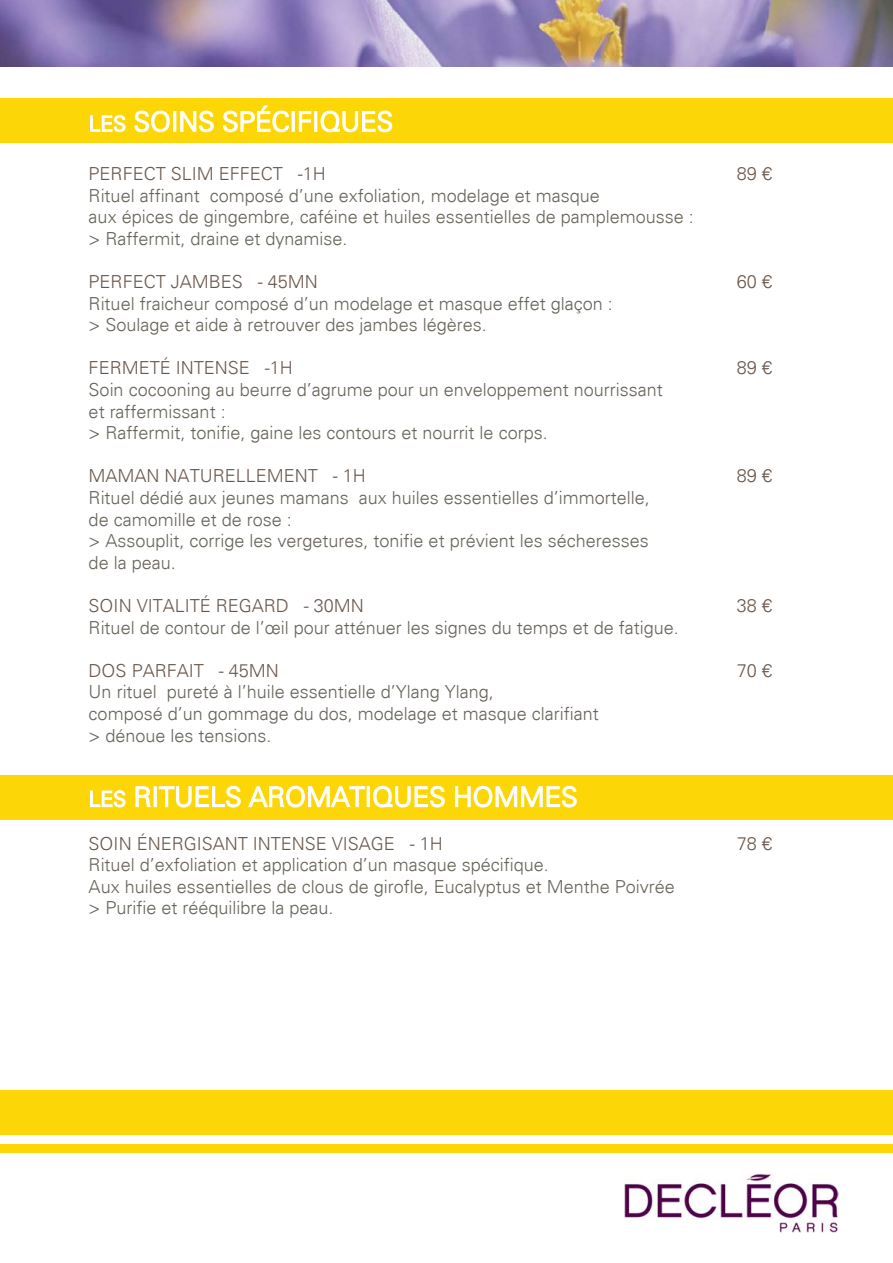
<style>
.page{position:relative;width:893px;height:1263px;background:#fff}
.page>*{position:absolute;margin:0;border:0;box-sizing:border-box;transform-origin:0 0}
.t1{font:300 27px "Univers";color:#fff}
.t2{font:300 18px "Univers";color:#676359}
.t3{font:300 18px "Univers";color:#69574b}
.s1{font-size:21px}
</style>
<div class="page">
<div style="left:0;top:98px;width:893px;height:45px;background:#fcd607"></div>
<div style="left:0;top:775px;width:893px;height:45px;background:#fcd607"></div>
<svg style="left:0;top:1134px;width:893px;height:99px"></svg>
<svg style="left:90px;top:790px;width:36px;height:18px"></svg>
<svg style="left:135px;top:785px;width:106px;height:23px"></svg>
<svg style="left:248px;top:785px;width:118px;height:23px"></svg>
<div style="left:367px;top:786px;width:3px;height:21px;border:2px solid #fff"></div>
<svg style="left:373px;top:785px;width:72px;height:23px"></svg>
<svg style="left:455px;top:785px;width:122px;height:23px"></svg>
<svg style="left:90px;top:115px;width:36px;height:18px"></svg>
<svg style="left:134px;top:110px;width:36px;height:23px"></svg>
<div style="left:173px;top:111px;width:3px;height:21px;border:2px solid #fff"></div>
<svg style="left:180px;top:110px;width:34px;height:23px"></svg>
<svg style="left:222px;top:105px;width:68px;height:28px"></svg>
<div style="left:292px;top:111px;width:3px;height:21px;border:2px solid #fff"></div>
<svg style="left:298px;top:111px;width:14px;height:21px"></svg>
<div style="left:314px;top:111px;width:3px;height:21px;border:2px solid #fff"></div>
<svg style="left:320px;top:110px;width:73px;height:23px"></svg>
<div style="left:0;top:1090px;width:893px;height:44px;background:#fcd607"></div>
<div style="left:0;top:1144px;width:893px;height:8px;background:#fcd607"></div>
<img style="left:0;top:0;width:893px;height:67px">
<p class="t1" style="left:89px;top:105px;width:306px"><span class="s1">LES</span> SOINS SPÉCIFIQUES</p>
<p class="t3" style="left:89px;top:163px;width:239px">PERFECT SLIM EFFECT -1H</p>
<p class="t3" style="left:737px;top:163px;width:37px">89 €</p>
<p class="t2" style="left:89px;top:184px;width:513px">Rituel affinant composé d’une exfoliation, modelage et masque</p>
<p class="t2" style="left:89px;top:206px;width:607px">aux épices de gingembre, caféine et huiles essentielles de pamplemousse :</p>
<p class="t2" style="left:89px;top:227px;width:260px">&gt; Raffermit, draine et dynamise.</p>
<p class="t3" style="left:89px;top:271px;width:231px">PERFECT JAMBES - 45MN</p>
<p class="t3" style="left:737px;top:271px;width:37px">60 €</p>
<p class="t2" style="left:89px;top:292px;width:526px">Rituel fraicheur composé d’un modelage et masque effet glaçon :</p>
<p class="t2" style="left:89px;top:314px;width:400px">&gt; Soulage et aide à retrouver des jambes légères.</p>
<p class="t3" style="left:89px;top:357px;width:206px">FERMETÉ INTENSE -1H</p>
<p class="t3" style="left:737px;top:357px;width:37px">89 €</p>
<p class="t2" style="left:89px;top:379px;width:576px">Soin cocooning au beurre d’agrume pour un enveloppement nourrissant</p>
<p class="t2" style="left:89px;top:400px;width:138px">et raffermissant :</p>
<p class="t2" style="left:89px;top:422px;width:460px">&gt; Raffermit, tonifie, gaine les contours et nourrit le corps.</p>
<p class="t3" style="left:89px;top:465px;width:279px">MAMAN NATURELLEMENT - 1H</p>
<p class="t3" style="left:737px;top:465px;width:37px">89 €</p>
<p class="t2" style="left:89px;top:487px;width:563px">Rituel dédié aux jeunes mamans aux huiles essentielles d’immortelle,</p>
<p class="t2" style="left:89px;top:508px;width:205px">de camomille et de rose :</p>
<p class="t2" style="left:89px;top:530px;width:562px">&gt; Assouplit, corrige les vergetures, tonifie et prévient les sécheresses</p>
<p class="t2" style="left:89px;top:551px;width:89px">de la peau.</p>
<p class="t3" style="left:89px;top:595px;width:277px">SOIN VITALITÉ REGARD - 30MN</p>
<p class="t3" style="left:737px;top:595px;width:37px">38 €</p>
<p class="t2" style="left:89px;top:616px;width:592px">Rituel de contour de l’œil pour atténuer les signes du temps et de fatigue.</p>
<p class="t3" style="left:89px;top:659px;width:192px">DOS PARFAIT - 45MN</p>
<p class="t3" style="left:737px;top:659px;width:37px">70 €</p>
<p class="t2" style="left:89px;top:681px;width:407px">Un rituel pureté à l’huile essentielle d’Ylang Ylang,</p>
<p class="t2" style="left:89px;top:703px;width:512px">composé d’un gommage du dos, modelage et masque clarifiant</p>
<p class="t2" style="left:89px;top:724px;width:184px">&gt; dénoue les tensions.</p>
<p class="t1" style="left:89px;top:781px;width:490px"><span class="s1">LES</span> RITUELS AROMATIQUES HOMMES</p>
<p class="t3" style="left:89px;top:832px;width:356px">SOIN ÉNERGISANT INTENSE VISAGE - 1H</p>
<p class="t3" style="left:737px;top:832px;width:37px">78 €</p>
<p class="t2" style="left:89px;top:854px;width:462px">Rituel d’exfoliation et application d’un masque spécifique.</p>
<p class="t2" style="left:89px;top:875px;width:588px">Aux huiles essentielles de clous de girofle, Eucalyptus et Menthe Poivrée</p>
<p class="t2" style="left:89px;top:897px;width:246px">&gt; Purifie et rééquilibre la peau.</p>
</div>
